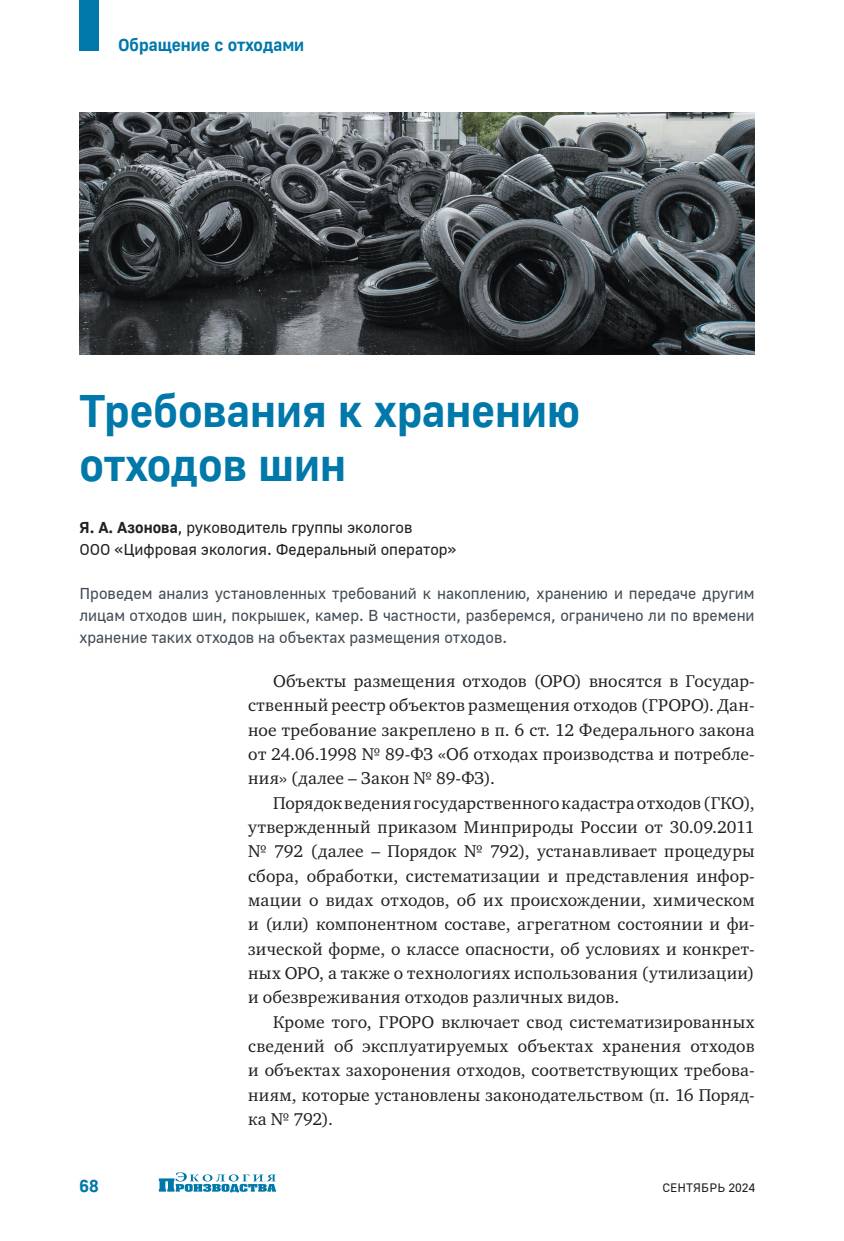
<style>
.page{position:relative;width:844px;height:1241px;background:#fff}
.page>*{position:absolute;margin:0;border:0;box-sizing:border-box;transform-origin:0 0}
.Заголовок{font:700 45.5px/54.6px "Golos UI";color:#0078aa}
.Текст{font:17.5px/24.3px "Charter C";letter-spacing:.015em;color:#231f20;text-align:justify}
.t1{font:700 17.5px "Golos UI";color:#0078aa}
.ЛИД{font:15.75px/21.9px "Golos UI";color:#424b53;text-align:justify}
.Автор{font:15.75px "Golos UI";color:#231f20}
.t2{font:12.25px "Golos UI";letter-spacing:.01em;color:#231f20}
.s1{font-weight:700}
</style>
<div class="page">
<img style="left:79px;top:112px;width:675px;height:243px">
<svg style="left:159px;top:1172px;width:117px;height:20px"></svg>
<div style="left:79px;top:0;width:20px;height:51px;background:#0078aa"></div>
<p class="t1" style="left:118px;top:34px;width:188px">Обращение с отходами</p>
<p class="Заголовок" style="left:79px;top:383px;width:502px">Требования к хранению отходов шин</p>
<p class="Автор" style="left:79px;top:519px;width:334px"><span class="s1">Я. А. Азонова</span>, руководитель группы экологов</p>
<p class="Автор" style="left:79px;top:540px;width:378px">ООО «Цифровая экология. Федеральный оператор»</p>
<p class="ЛИД" style="left:79px;top:582px;width:676px">Проведем анализ установленных требований к накоплению, хранению и передаче другим лицам отходов шин, покрышек, камер. В частности, разберемся, ограничено ли по времени хранение таких отходов на объектах размещения отходов.</p>
<p class="Текст" style="left:248px;top:669px;width:507px;text-indent:25px">Объекты размещения отходов (ОРО) вносятся в Государ&shy;ственный реестр объектов размещения отходов (ГРОРО). Дан&shy;ное требование закреплено в п. 6 ст. 12 Федерального закона от 24.06.1998 № 89-ФЗ «Об отходах производства и потребле&shy;ния» (далее – Закон № 89-ФЗ).</p>
<p class="Текст" style="left:248px;top:790px;width:508px;text-indent:25px">Порядок ведения государственного кадастра отходов (ГКО), утвержденный приказом Минприроды России от 30.09.2011 № 792 (далее – Порядок № 792), устанавливает процедуры сбора, обработки, систематизации и представления инфор&shy;мации о видах отходов, об их происхождении, химическом и (или) компонентном составе, агрегатном состоянии и фи&shy;зической форме, о классе опасности, об условиях и конкрет&shy;ных ОРО, а также о технологиях использования (утилизации) и обезвреживания отходов различных видов.</p>
<p class="Текст" style="left:248px;top:1009px;width:507px;text-indent:25px">Кроме того, ГРОРО включает свод систематизированных сведений об эксплуатируемых объектах хранения отходов и объектах захоронения отходов, соответствующих требова&shy;ниям, которые установлены законодательством (п. 16 Поряд&shy;ка № 792).</p>
<p class="t1" style="left:79px;top:1175px;width:21px">68</p>
<p class="t2" style="left:662px;top:1180px;width:94px">СЕНТЯБРЬ 2024</p>
</div>
